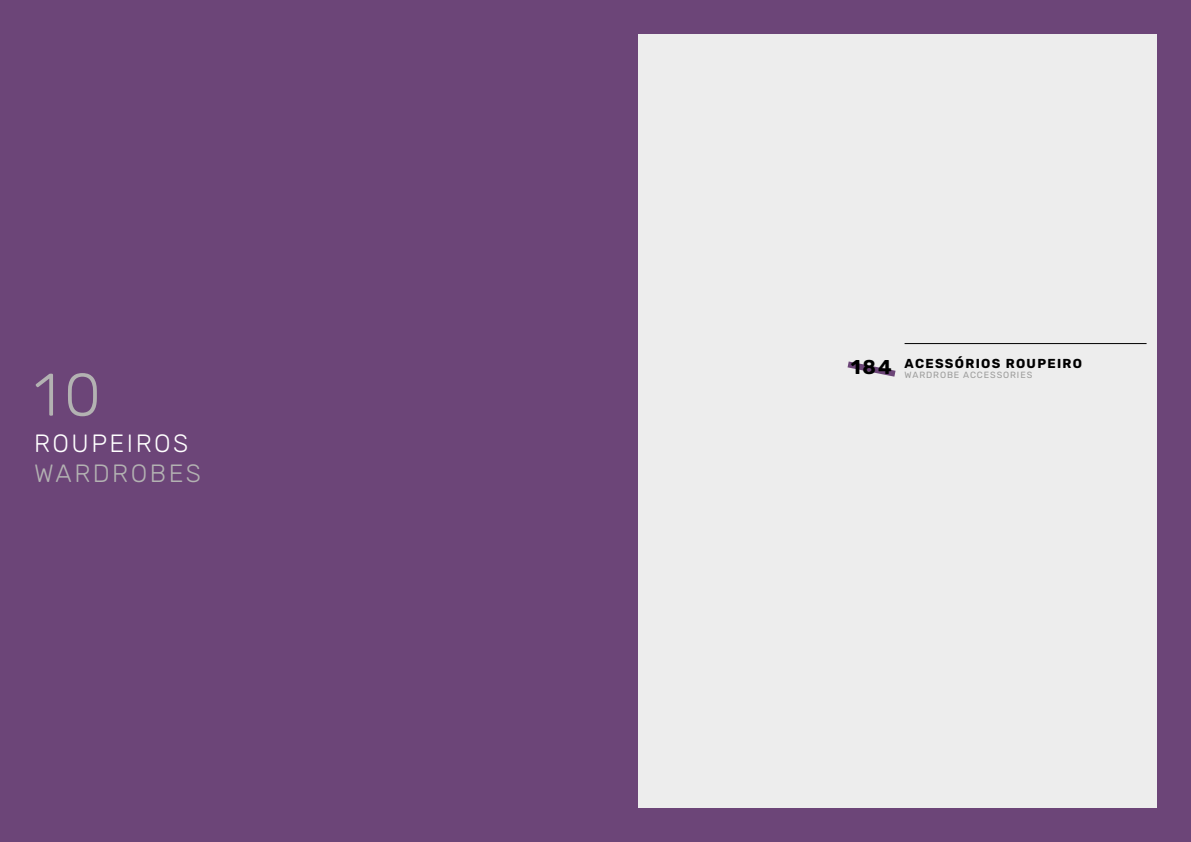
<style>
.page{position:relative;width:1191px;height:842px;background:#6c4578}
.page>*{position:absolute;margin:0;border:0;box-sizing:border-box;transform-origin:0 0}
.t1{font:300 60px "Rubik";color:#b3b2b2}
.t2{font:300 25px "Rubik";letter-spacing:.1em;color:#fff}
.t3{font:300 25px "Rubik";letter-spacing:.1em;color:#b3b2b2}
.t4{font:700 20px "Rubik";color:#000}
.t5{font:700 13px "Rubik";letter-spacing:.1em;color:#000}
.t6{font:9px "Rubik";letter-spacing:.1em;color:#9d9d9c}
</style>
<div class="page">
<div style="left:638px;top:34px;width:519px;height:774px;background:#ededed"></div>
<hr style="left:904px;top:343px;width:242px;height:1px;background:#000">
<svg style="left:847px;top:361px;width:49px;height:16px"></svg>
<h1 class="t1" style="left:34px;top:361px;width:68px">10</h1>
<h2 class="t2" style="left:34px;top:430px;width:156px">ROUPEIROS</h2>
<h2 class="t3" style="left:34px;top:460px;width:169px">WARDROBES</h2>
<h3 class="t4" style="left:850px;top:356px;width:43px">184</h3>
<h3 class="t5" style="left:904px;top:356px;width:179px">ACESSÓRIOS ROUPEIRO</h3>
<p class="t6" style="left:904px;top:370px;width:129px">WARDROBE ACCESSORIES</p>
</div>
